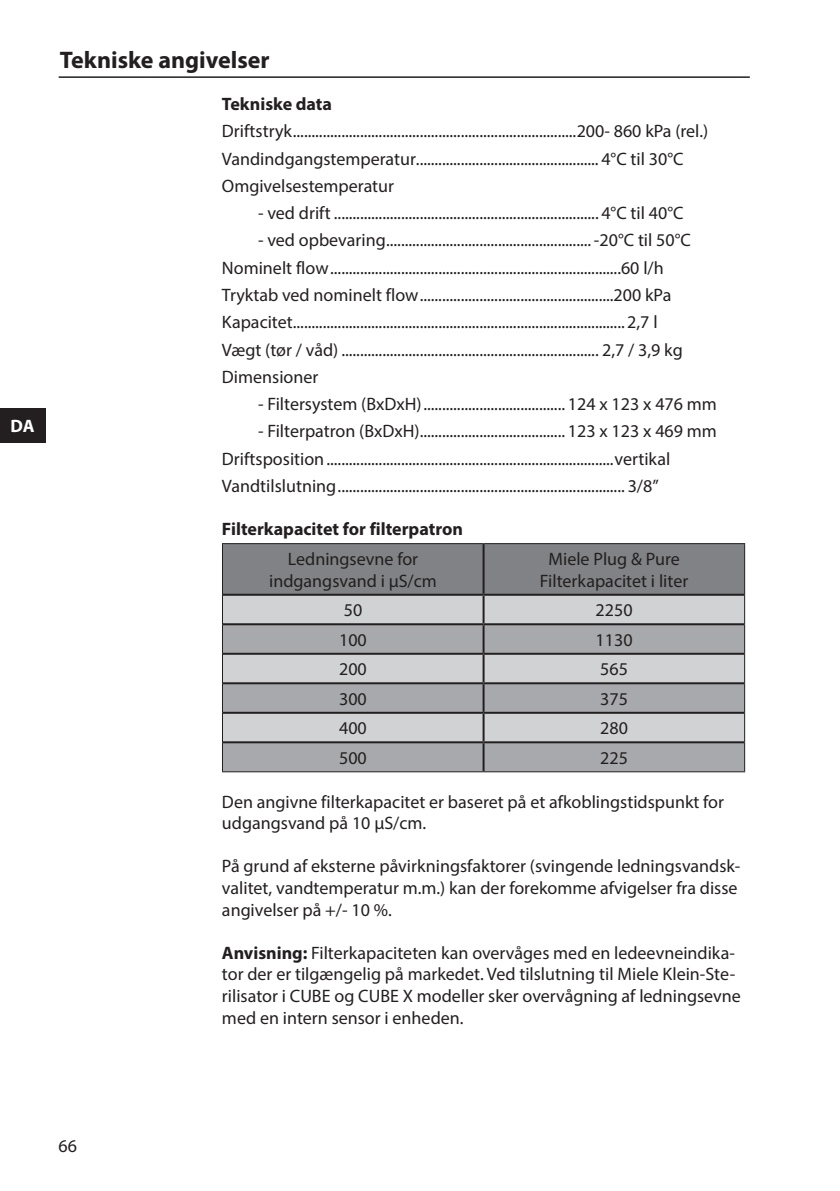
<style>
.page{position:relative;width:840px;height:1191px;background:#fff}
.page>*{position:absolute;margin:0;border:0;box-sizing:border-box;transform-origin:0 0}
.t1{font:700 24px "Myriad Pro";color:#231f20}
.t2{font:18px/27.2px "Myriad Pro";color:#231f20}
.t3{font:700 18px "Myriad Pro";color:#231f20}
.t4{font:700 18px "Myriad Pro";color:#fff}
.s1{font-weight:700}
</style>
<div class="page">
<hr style="left:59px;top:76px;width:690px;height:2px;background:#231f20">
<div style="left:0;top:408px;width:45px;height:34px;background:#231f20"></div>
<svg style="left:223px;top:625px;width:520px;height:146px;background:#b6b7ba"></svg>
<svg style="left:222px;top:543px;width:522px;height:81px;background:#9a9c9e"></svg>
<hr style="left:222px;top:624px;width:1px;height:30px;background:#231f20">
<hr style="left:743px;top:624px;width:1px;height:30px;background:#231f20">
<svg style="left:222px;top:654px;width:1px;height:29px"></svg>
<svg style="left:743px;top:654px;width:1px;height:29px"></svg>
<hr style="left:222px;top:683px;width:1px;height:30px;background:#231f20">
<hr style="left:743px;top:683px;width:1px;height:30px;background:#231f20">
<svg style="left:222px;top:713px;width:1px;height:58px"></svg>
<svg style="left:743px;top:713px;width:1px;height:58px"></svg>
<hr style="left:222px;top:771px;width:261px;height:1px;background:#231f20">
<hr style="left:483px;top:771px;width:261px;height:1px;background:#231f20">
<hr style="left:482px;top:544px;width:2px;height:50px;background:#231f20">
<hr style="left:223px;top:594px;width:260px;height:2px;background:#231f20">
<hr style="left:483px;top:594px;width:260px;height:2px;background:#231f20">
<hr style="left:482px;top:596px;width:2px;height:27px;background:#231f20">
<hr style="left:223px;top:623px;width:260px;height:2px;background:#231f20">
<hr style="left:483px;top:623px;width:260px;height:2px;background:#231f20">
<hr style="left:482px;top:625px;width:2px;height:28px;background:#231f20">
<hr style="left:223px;top:653px;width:260px;height:2px;background:#231f20">
<hr style="left:483px;top:653px;width:260px;height:2px;background:#231f20">
<hr style="left:482px;top:655px;width:2px;height:27px;background:#231f20">
<hr style="left:223px;top:682px;width:260px;height:2px;background:#231f20">
<hr style="left:483px;top:682px;width:260px;height:2px;background:#231f20">
<hr style="left:482px;top:684px;width:2px;height:28px;background:#231f20">
<hr style="left:223px;top:712px;width:260px;height:2px;background:#231f20">
<hr style="left:483px;top:712px;width:260px;height:2px;background:#231f20">
<hr style="left:482px;top:714px;width:2px;height:27px;background:#231f20">
<hr style="left:223px;top:741px;width:260px;height:2px;background:#231f20">
<hr style="left:483px;top:741px;width:260px;height:2px;background:#231f20">
<hr style="left:482px;top:743px;width:2px;height:28px;background:#231f20">
<p class="t4" style="left:11px;top:414px;width:26px">DA</p>
<h1 class="t1" style="left:60px;top:44px;width:211px">Tekniske angivelser</h1>
<p class="t3" style="left:222px;top:92px;width:111px">Tekniske data</p>
<p class="t2" style="left:222px;top:117px;width:487px">Driftstryk............................................................................200- 860 kPa (rel.)<br>Vandindgangstemperatur................................................. 4°C til 30°C<br>Omgivelsestemperatur</p>
<p class="t2" style="left:258px;top:199px;width:427px">- ved drift ....................................................................... 4°C til 40°C</p>
<p class="t2" style="left:222px;top:226px;width:470px;text-indent:36px">- ved opbevaring.......................................................-20°C til 50°C Nominelt flow..............................................................................60 l/h Tryktab ved nominelt flow....................................................200 kPa Kapacitet......................................................................................... 2,7 l Vægt (tør / våd) ..................................................................... 2,7 / 3,9 kg Dimensioner</p>
<p class="t2" style="left:258px;top:390px;width:460px">- Filtersystem (BxDxH)...................................... 124 x 123 x 476 mm</p>
<p class="t2" style="left:222px;top:417px;width:496px;text-indent:36px">- Filterpatron (BxDxH)....................................... 123 x 123 x 469 mm<br>Driftsposition.............................................................................vertikal<br>Vandtilslutning............................................................................. 3/8”</p>
<p class="t3" style="left:222px;top:517px;width:242px">Filterkapacitet for filterpatron</p>
<p class="t2" style="left:269px;top:548px;width:169px;line-height:21.6px;text-align:center">Ledningsevne for indgangsvand i µS/cm</p>
<p class="t2" style="left:539px;top:548px;width:150px;line-height:21.6px;text-align:center">Miele Plug &amp; Pure<br>Filterkapacitet i liter</p>
<p class="t2" style="left:343px;top:596px;width:20px">50</p>
<p class="t2" style="left:595px;top:596px;width:38px">2250</p>
<p class="t2" style="left:339px;top:626px;width:29px">100</p>
<p class="t2" style="left:595px;top:626px;width:38px">1130</p>
<p class="t2" style="left:339px;top:655px;width:29px">200</p>
<p class="t2" style="left:600px;top:655px;width:29px">565</p>
<p class="t2" style="left:339px;top:685px;width:29px">300</p>
<p class="t2" style="left:600px;top:685px;width:29px">375</p>
<p class="t2" style="left:339px;top:714px;width:29px">400</p>
<p class="t2" style="left:600px;top:714px;width:29px">280</p>
<p class="t2" style="left:339px;top:744px;width:29px">500</p>
<p class="t2" style="left:600px;top:744px;width:29px">225</p>
<p class="t2" style="left:222px;top:790px;width:503px;line-height:21.6px">Den angivne filterkapacitet er baseret på et afkoblingstidspunkt for udgangsvand på 10 µS/cm.</p>
<p class="t2" style="left:222px;top:855px;width:519px;line-height:21.6px">På grund af eksterne påvirkningsfaktorer (svingende ledningsvandsk&shy;valitet, vandtemperatur m.m.) kan der forekomme afvigelser fra disse angivelser på +/- 10 %.</p>
<p class="t2" style="left:222px;top:941px;width:520px;line-height:21.6px"><span class="s1">Anvisning:</span> Filterkapaciteten kan overvåges med en ledeevneindika&shy;tor der er tilgængelig på markedet. Ved tilslutning til Miele Klein-Ste&shy;rilisator i CUBE og CUBE X modeller sker overvågning af ledningsevne med en intern sensor i enheden.</p>
<p class="t2" style="left:59px;top:1131px;width:20px">66</p>
</div>
